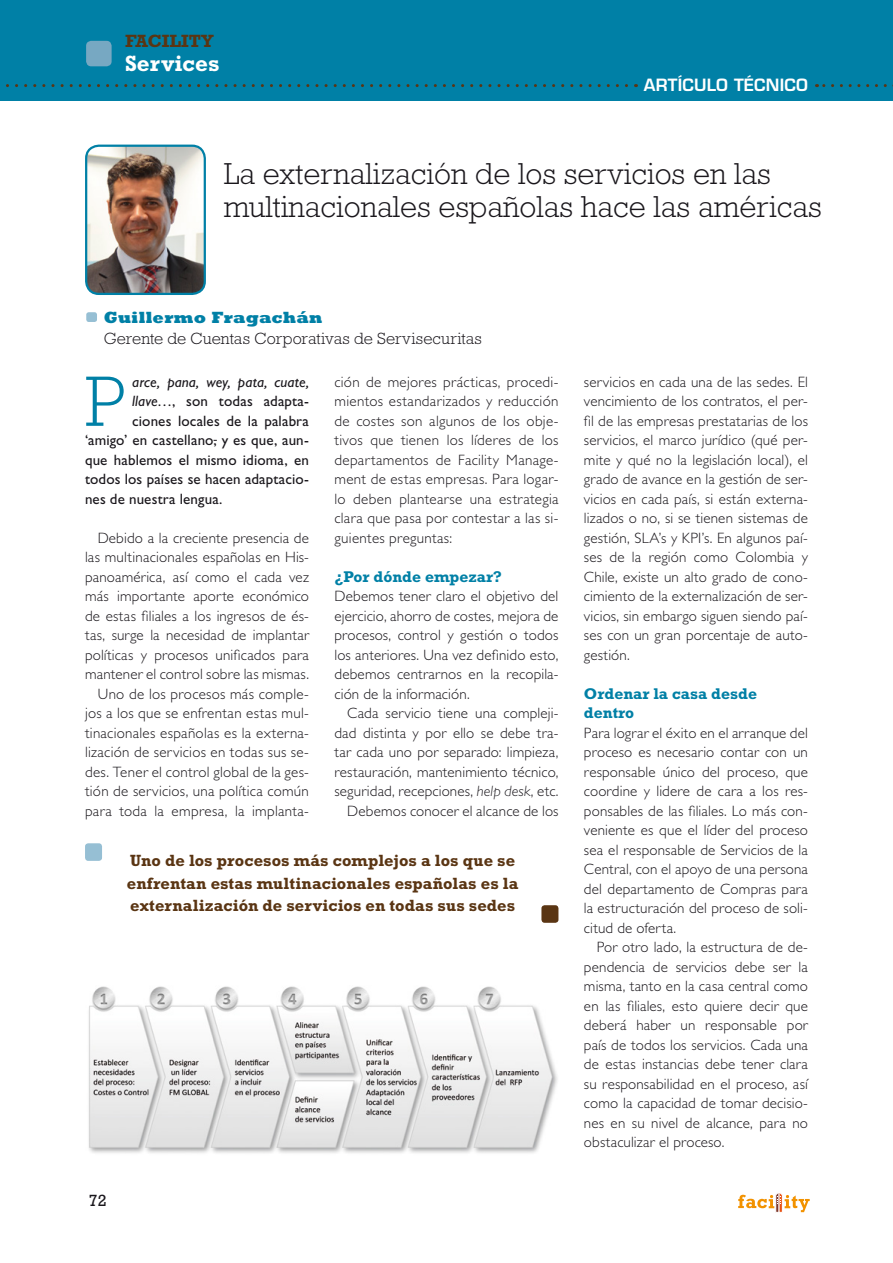
<style>
.page{position:relative;width:893px;height:1263px;background:#fff}
.page>*{position:absolute;margin:0;border:0;box-sizing:border-box;transform-origin:0 0}
.TEXTO_CAPITULAR{font:300 72.45px "Rockwell Std";color:#0080a6}
.TITULAR{font:300 30.75px/32.2px "Rockwell Std";color:#1a171c}
.t1{font:700 22.5px "Rockwell Std";color:#fff}
.t2{font:700 18px "Rockwell Std";color:#5a3513}
.TITULAR-2{font:700 16.5px/22.5px "Rockwell Std";letter-spacing:.005em;color:#5a3513}
.NOMBRE{font:300 16.5px "Rockwell Std";letter-spacing:.005em;color:#1a171c}
.NOMBRE-2{font:800 16.5px "Rockwell Std";letter-spacing:.02em;color:#0080a6}
.t3{font:600 16.5px "Eurostile LT Std";letter-spacing:.01em;color:#fff}
.t4{font:16.5px "Rockwell Std";color:#1a171c}
.LADILLO{font:700 15.75px/19.5px "Rockwell Std";color:#0080a6}
.TEXTO{font:300 15px/19.5px "Gill Sans Std";letter-spacing:.01em;color:#1a171c;text-align:justify}
.TEXTO_LADILLO{font:300 15px/19.5px "Gill Sans Std";letter-spacing:.01em;color:#1a171c;text-align:justify}
.TEXTO_CAPITULAR-2{font:15px "Gill Sans Std";letter-spacing:.01em;color:#1a171c}
.TEXTO_CAPITULAR-3{font:italic 15px "Gill Sans Std";letter-spacing:.005em;color:#1a171c}
.s1{font-style:italic}
</style>
<div class="page">
<div style="left:0;top:0;width:893px;height:101px;background:#0080a6"></div>
<div style="left:86px;top:41px;width:26px;height:25px;background:#77a8c2;border-radius:5px"></div>
<svg style="left:738px;top:1193px;width:72px;height:20px"></svg>
<svg style="left:816px;top:84px;width:77px;height:3px"></svg>
<svg style="left:6px;top:84px;width:620px;height:3px"></svg>
<img style="left:86px;top:146px;width:119px;height:148px">
<div style="left:85px;top:145px;width:121px;height:150px;border:2px solid #0080a6;border-radius:13px"></div>
<div style="left:86px;top:312px;width:11px;height:10px;background:#96bfd4;border-radius:3px"></div>
<div style="left:85px;top:843px;width:17px;height:18px;background:#96bfd4;border-radius:3px"></div>
<div style="left:541px;top:905px;width:17px;height:18px;background:#5a3513;border-radius:3px"></div>
<img style="left:89px;top:986px;width:469px;height:167px">
<p class="t2" style="left:125px;top:30px;width:90px">FACILITY</p>
<h3 class="t1" style="left:125px;top:50px;width:96px">Services</h3>
<p class="t3" style="left:644px;top:75px;width:166px">ARTÍCULO TÉCNICO</p>
<p class="TITULAR" style="left:224px;top:158px;width:600px">La externalización de los servicios en las multinacionales españolas hace las américas</p>
<p class="NOMBRE-2" style="left:104px;top:307px;width:220px">Guillermo Fragachán</p>
<p class="NOMBRE" style="left:104px;top:329px;width:380px">Gerente de Cuentas Corporativas de Servisecuritas</p>
<p class="TEXTO_CAPITULAR" style="left:85px;top:360px;width:41px">P</p>
<p class="TEXTO_CAPITULAR-3" style="left:132px;top:373px;width:178px">arce, pana, wey, pata, cuate,</p>
<p class="TEXTO_CAPITULAR-2" style="left:132px;top:393px;width:178px"><span class="s1">llave</span>…, son todas adapta-</p>
<p class="TEXTO_CAPITULAR-2" style="left:132px;top:412px;width:178px">ciones locales de la palabra</p>
<p class="TEXTO_CAPITULAR-2" style="left:85px;top:432px;width:225px">‘amigo’ en castellano, y es que, aun-</p>
<p class="TEXTO_CAPITULAR-2" style="left:85px;top:451px;width:225px">que hablemos el mismo idioma, en</p>
<p class="TEXTO_CAPITULAR-2" style="left:85px;top:471px;width:225px">todos los países se hacen adaptacio-</p>
<p class="TEXTO_CAPITULAR-2" style="left:85px;top:490px;width:139px">nes de nuestra lengua.</p>
<p class="TEXTO" style="left:85px;top:528px;width:225px;text-indent:13px">Debido a la creciente presencia de las multinacionales españolas en His&shy;panoamérica, así como el cada vez más importante aporte económico de estas filiales a los ingresos de és&shy;tas, surge la necesidad de implantar políticas y procesos unificados para mantener el control sobre las mismas.</p>
<p class="TEXTO" style="left:85px;top:684px;width:225px;text-indent:13px">Uno de los procesos más comple&shy;jos a los que se enfrentan estas mul&shy;tinacionales españolas es la externa&shy;lización de servicios en todas sus se&shy;des. Tener el control global de la ges&shy;tión de servicios, una política común para toda la empresa, la implanta-</p>
<p class="TEXTO" style="left:334px;top:372px;width:225px">ción de mejores prácticas, procedi&shy;mientos estandarizados y reducción de costes son algunos de los obje&shy;tivos que tienen los líderes de los departamentos de Facility Manage&shy;ment de estas empresas. Para logar&shy;lo deben plantearse una estrategia clara que pasa por contestar a las si&shy;guientes preguntas:</p>
<p class="LADILLO" style="left:334px;top:566px;width:169px">¿Por dónde empezar?</p>
<p class="TEXTO_LADILLO" style="left:334px;top:587px;width:225px">Debemos tener claro el objetivo del ejercicio, ahorro de costes, mejora de procesos, control y gestión o todos los anteriores. Una vez definido esto, debemos centrarnos en la recopila&shy;ción de la información.</p>
<p class="TEXTO" style="left:334px;top:704px;width:225px;text-indent:13px">Cada servicio tiene una compleji&shy;dad distinta y por ello se debe tra&shy;tar cada uno por separado: limpieza, restauración, mantenimiento técnico, seguridad, recepciones, <span class="s1">help desk</span>, etc.</p>
<p class="TEXTO" style="left:347px;top:801px;width:213px">Debemos conocer el alcance de los</p>
<p class="TITULAR-2" style="left:127px;top:849px;width:393px">Uno de los procesos más complejos a los que se enfrentan estas multinacionales españolas es la externalización de servicios en todas sus sedes</p>
<p class="t4" style="left:89px;top:1191px;width:19px">72</p>
<p class="TEXTO" style="left:584px;top:372px;width:225px">servicios en cada una de las sedes. El vencimiento de los contratos, el per&shy;fil de las empresas prestatarias de los servicios, el marco jurídico (qué per&shy;mite y qué no la legislación local), el grado de avance en la gestión de ser&shy;vicios en cada país, si están externa&shy;lizados o no, si se tienen sistemas de gestión, SLA’s y KPI’s. En algunos paí&shy;ses de la región como Colombia y Chile, existe un alto grado de cono&shy;cimiento de la externalización de ser&shy;vicios, sin embargo siguen siendo paí&shy;ses con un gran porcentaje de auto&shy;gestión.</p>
<p class="LADILLO" style="left:584px;top:683px;width:175px">Ordenar la casa desde dentro</p>
<p class="TEXTO_LADILLO" style="left:584px;top:723px;width:225px">Para lograr el éxito en el arranque del proceso es necesario contar con un responsable único del proceso, que coordine y lidere de cara a los res&shy;ponsables de las filiales. Lo más con&shy;veniente es que el líder del proceso sea el responsable de Servicios de la Central, con el apoyo de una persona del departamento de Compras para la estructuración del proceso de soli&shy;citud de oferta.</p>
<p class="TEXTO" style="left:584px;top:938px;width:225px;text-indent:13px">Por otro lado, la estructura de de&shy;pendencia de servicios debe ser la misma, tanto en la casa central como en las filiales, esto quiere decir que deberá haber un responsable por país de todos los servicios. Cada una de estas instancias debe tener clara su responsabilidad en el proceso, así como la capacidad de tomar decisio&shy;nes en su nivel de alcance, para no obstaculizar el proceso.</p>
</div>
